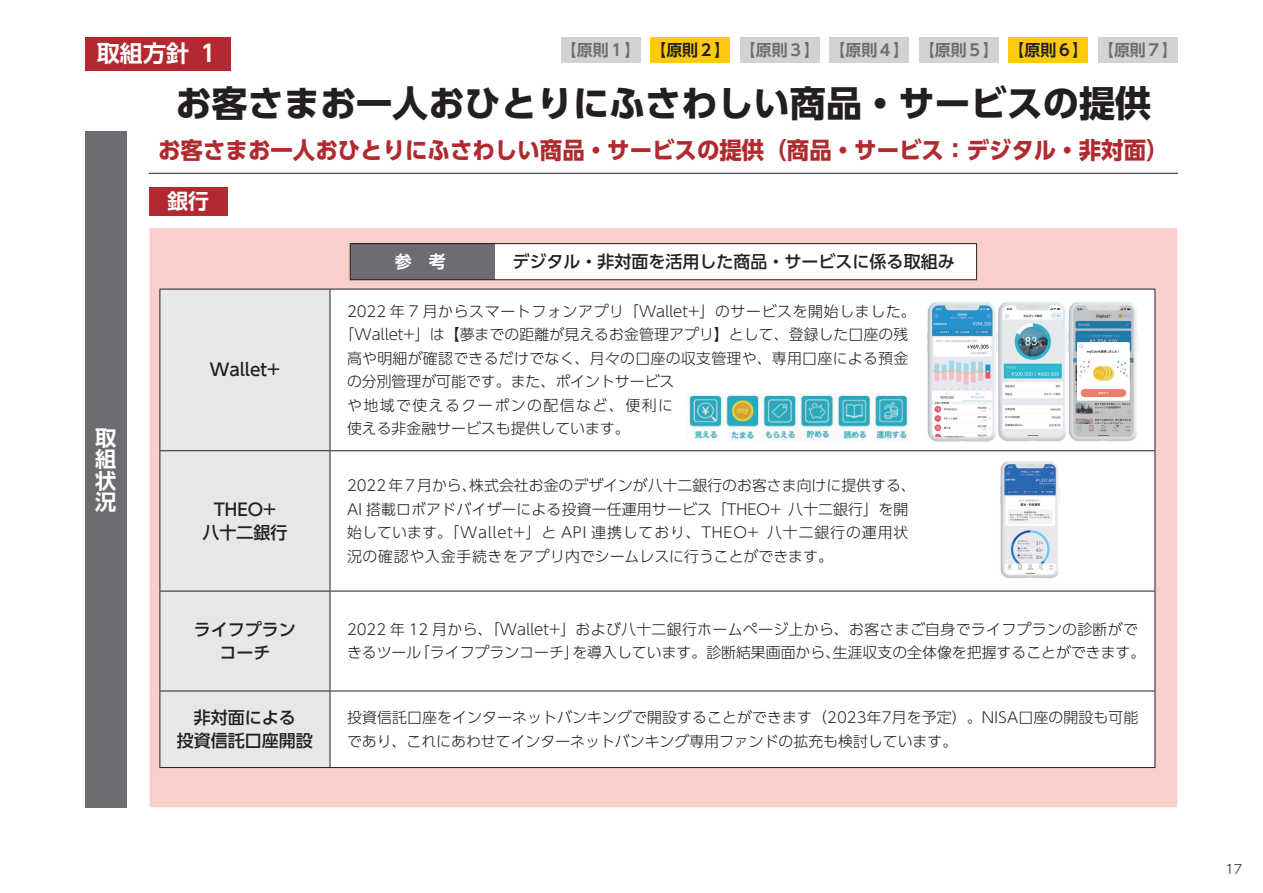
<style>
.page{position:relative;width:1263px;height:893px;background:#fff}
.page>*{position:absolute;margin:0;border:0;box-sizing:border-box;transform-origin:0 0}
.t1{font:700 36.15px "UD Shin Go Pro";color:#231f20}
.t2{font:700 23.4px "UD Shin Go Pro";color:#b02a2f;scale:.96 1}
.t3{font:23.1px "UD Shin Go Pro De Bold 90 pv RKSJ H";color:#fff}
.t4{font:700 21.3px/21.3px "UD Shin Go Pro De";color:#fff;text-align:justify}
.t5{font:20.85px "UD Shin Go Pro De Bold 90 pv RKSJ H";color:#fff}
.t6{font:500 16.95px/23.4px "UD Shin Go Pro";color:#231f20;text-align:center}
.t7{font:700 16.95px "UD Shin Go Pro De";color:#fff}
.t8{font:15.9px "UD Shin Go Pro De Bold 90 pv RKSJ H";color:#6c6d70}
.t9{font:300 14.85px/23.4px "UD Shin Go Pro";letter-spacing:.01em;color:#231f20}
.t10{font:300 14.85px "UD Shin Go Pro";letter-spacing:.045em;color:#231f20}
.t11{font:300 14.85px "UD Shin Go Pro";letter-spacing:.1em;color:#231f20}
.t12{font:300 12.75px "UD Shin Go Pro";color:#231f20}
.s1{color:#231f20}
</style>
<div class="page">
<div style="left:149px;top:227px;width:1029px;height:581px;background:#faceca;border:1px solid #fff"></div>
<div style="left:85px;top:37px;width:145px;height:33px;background:#b3292f"></div>
<div style="left:650px;top:37px;width:80px;height:25px;background:#feca0a"></div>
<div style="left:740px;top:37px;width:80px;height:25px;background:#d1d2d4"></div>
<div style="left:829px;top:37px;width:80px;height:25px;background:#d1d2d4"></div>
<div style="left:919px;top:37px;width:80px;height:25px;background:#d1d2d4"></div>
<div style="left:1008px;top:37px;width:80px;height:25px;background:#feca0a"></div>
<div style="left:1098px;top:37px;width:80px;height:25px;background:#d1d2d4"></div>
<div style="left:561px;top:37px;width:80px;height:25px;background:#d1d2d4"></div>
<div style="left:350px;top:244px;width:145px;height:36px;background:#6c6d70"></div>
<div style="left:495px;top:244px;width:481px;height:36px;background:#fff"></div>
<hr style="left:350px;top:243px;width:145px;height:1px;background:#231f20">
<hr style="left:350px;top:244px;width:1px;height:35px;background:#231f20">
<hr style="left:495px;top:243px;width:482px;height:1px;background:#231f20">
<hr style="left:976px;top:244px;width:1px;height:35px;background:#231f20">
<hr style="left:350px;top:279px;width:145px;height:1px;background:#231f20">
<hr style="left:495px;top:279px;width:482px;height:1px;background:#231f20">
<div style="left:160px;top:290px;width:170px;height:477px;background:#e6e7e9"></div>
<div style="left:331px;top:290px;width:823px;height:477px;background:#fff"></div>
<hr style="left:159px;top:289px;width:171px;height:1px;background:#231f20">
<hr style="left:159px;top:290px;width:1px;height:160px;background:#231f20">
<hr style="left:330px;top:289px;width:825px;height:1px;background:#231f20">
<hr style="left:330px;top:290px;width:1px;height:160px;background:#231f20">
<hr style="left:1154px;top:290px;width:1px;height:160px;background:#231f20">
<hr style="left:159px;top:450px;width:171px;height:1px;background:#231f20">
<hr style="left:159px;top:451px;width:1px;height:140px;background:#231f20">
<hr style="left:330px;top:450px;width:825px;height:1px;background:#231f20">
<hr style="left:330px;top:451px;width:1px;height:140px;background:#231f20">
<hr style="left:1154px;top:451px;width:1px;height:140px;background:#231f20">
<hr style="left:159px;top:591px;width:171px;height:1px;background:#231f20">
<hr style="left:159px;top:591px;width:1px;height:100px;background:#231f20">
<hr style="left:330px;top:591px;width:825px;height:1px;background:#231f20">
<hr style="left:330px;top:591px;width:1px;height:100px;background:#231f20">
<hr style="left:1154px;top:591px;width:1px;height:100px;background:#231f20">
<hr style="left:159px;top:691px;width:171px;height:1px;background:#231f20">
<hr style="left:159px;top:691px;width:1px;height:76px;background:#231f20">
<hr style="left:159px;top:767px;width:171px;height:1px;background:#231f20">
<hr style="left:330px;top:691px;width:825px;height:1px;background:#231f20">
<hr style="left:330px;top:691px;width:1px;height:76px;background:#231f20">
<hr style="left:1154px;top:691px;width:1px;height:76px;background:#231f20">
<hr style="left:330px;top:767px;width:825px;height:1px;background:#231f20">
<hr style="left:149px;top:173px;width:1029px;height:1px;background:#231f20">
<div style="left:149px;top:187px;width:79px;height:29px;background:#b3292f"></div>
<div style="left:85px;top:132px;width:42px;height:676px;background:#6c6d70"></div>
<img style="left:681px;top:391px;width:233px;height:51px">
<img style="left:924px;top:299px;width:213px;height:145px">
<img style="left:996px;top:458px;width:66px;height:122px">
<p class="t8" style="left:561px;top:37px;width:618px">【原則１】 <span class="s1">【原則２】</span> 【原則３】 【原則４】 【原則５】 <span class="s1">【原則６】</span> 【原則７】</p>
<h1 class="t1" style="left:175px;top:74px;width:977px">お客さまお一人おひとりにふさわしい商品・サービスの提供</h1>
<h2 class="t2" style="left:158px;top:131px;width:1054px">お客さまお一人おひとりにふさわしい商品・サービスの提供（商品・サービス：デジタル・非対面）</h2>
<h3 class="t3" style="left:97px;top:35px;width:124px">取組方針 １</h3>
<h3 class="t4" style="left:95px;top:427px;width:22px">取組状況</h3>
<h3 class="t5" style="left:167px;top:184px;width:43px">銀行</h3>
<p class="t6" style="left:210px;top:358px;width:72px">Wallet+</p>
<p class="t6" style="left:202px;top:497px;width:87px">THEO+<br>八十二銀行</p>
<p class="t7" style="left:395px;top:248px;width:53px">参　考</p>
<p class="t6" style="left:512px;top:249px;width:444px">デジタル・非対面を活用した商品・サービスに係る取組み</p>
<p class="t10" style="left:347px;top:299px;width:570px">2022 年 7 月からスマートフォンアプリ「Wallet+」のサービスを開始しました。</p>
<p class="t9" style="left:340px;top:323px;width:570px">「Wallet+」は【夢までの距離が⾒えるお⾦管理アプリ】として、登録した口座の残</p>
<p class="t9" style="left:347px;top:346px;width:562px">高や明細が確認できるだけでなく、⽉ 々の⼝座の収⽀管理や、専⽤⼝座による預⾦</p>
<p class="t9" style="left:347px;top:369px;width:329px">の分別管理が可能です。また、ポイントサービス</p>
<p class="t11" style="left:347px;top:393px;width:327px">や地域で使えるクーポンの配信など、便利に</p>
<p class="t9" style="left:347px;top:416px;width:284px">使える非金融サービスも提供しています。</p>
<p class="t9" style="left:347px;top:474px;width:570px">2022年7月から、株式会社お金のデザインが八十二銀行のお客さま向けに提供する、AI 搭載ロボアドバイザーによる投資一任運用サービス「THEO+ 八十二銀行」を開始しています。「Wallet+」と API 連携しており、THEO+ 八十二銀行の運用状況の確認や入金手続きをアプリ内でシームレスに行うことができます。</p>
<p class="t6" style="left:194px;top:617px;width:104px">ライフプランコーチ</p>
<p class="t9" style="left:347px;top:617px;width:800px">2022 年 12 月から、「Wallet+」および八十二銀行ホームページ上から、お客さまご自身でライフプランの診断ができるツール「ライフプランコーチ」を導入しています。診断結果画面から、生涯収支の全体像を把握することができます。</p>
<p class="t6" style="left:177px;top:705px;width:138px">非対面による<br>投資信託口座開設</p>
<p class="t9" style="left:347px;top:705px;width:793px">投資信託口座をインターネットバンキングで開設することができます（2023年7月を予定）。NISA口座の開設も可能であり、これにあわせてインターネットバンキング専用ファンドの拡充も検討しています。</p>
<p class="t12" style="left:1225px;top:859px;width:18px">17</p>
</div>
